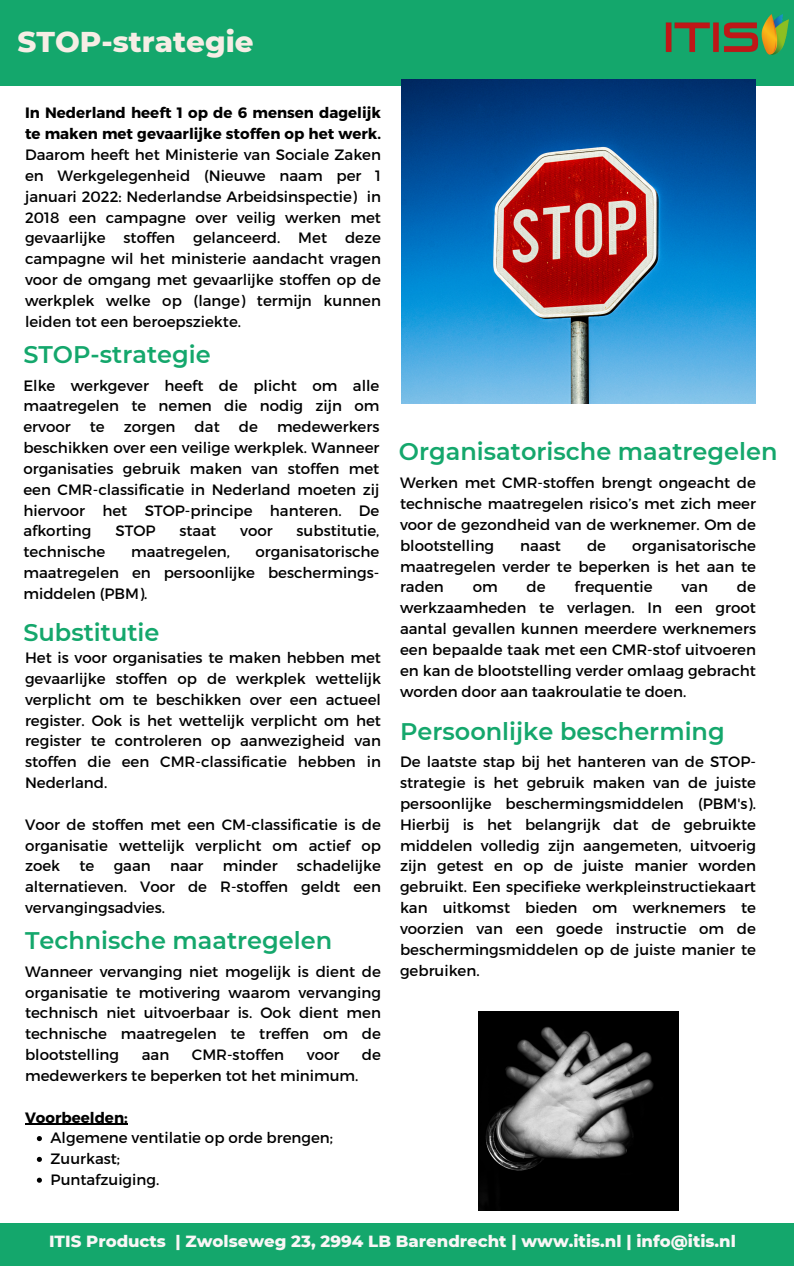
<style>
.page{position:relative;width:794px;height:1266px;background:#fff}
.page>*{position:absolute;margin:0;border:0;box-sizing:border-box;transform-origin:0 0}
.t1{font:800 29.25px "Montserrat";color:#f6ede5}
.t2{font:600 24px "Montserrat";color:#14a76c}
.t3{font:800 16.5px "Montserrat";color:#f9f6f6}
.t4{font:15px/20.9px "Montserrat";color:#000;text-align:justify}
.t5{font:700 15px/20.9px "Montserrat";color:#000}
</style>
<div class="page">
<div style="left:0;top:0;width:793px;height:85px;background:#14a76c"></div>
<img style="left:665px;top:15px;width:122px;height:40px">
<div style="left:0;top:1223px;width:793px;height:43px;background:#14a76c"></div>
<img style="left:478px;top:1011px;width:199px;height:200px">
<img style="left:401px;top:79px;width:353px;height:325px">
<hr style="left:25px;top:1123px;width:103px;height:1px;background:#000">
<svg style="left:37px;top:1136px;width:5px;height:5px"></svg>
<svg style="left:37px;top:1157px;width:5px;height:5px"></svg>
<svg style="left:37px;top:1177px;width:5px;height:5px"></svg>
<h1 class="t1" style="left:17px;top:24px;width:237px">STOP-strategie</h1>
<p class="t5" style="left:25px;top:102px;width:357px">In Nederland heeft 1 op de 6 mensen dagelijk te maken met gevaarlijke stoffen op het werk.</p>
<p class="t4" style="left:25px;top:144px;width:357px">Daarom heeft het Ministerie van Sociale Zaken en Werkgelegenheid (Nieuwe naam per 1 januari 2022: Nederlandse Arbeidsinspectie) in 2018 een campagne over veilig werken met gevaarlijke stoffen gelanceerd. Met deze campagne wil het ministerie aandacht vragen voor de omgang met gevaarlijke stoffen op de werkplek welke op (lange) termijn kunnen leiden tot een beroepsziekte.</p>
<h2 class="t2" style="left:23px;top:340px;width:189px">STOP-strategie</h2>
<p class="t4" style="left:23px;top:374px;width:357px">Elke werkgever heeft de plicht om alle maatregelen te nemen die nodig zijn om ervoor</p>
<p class="t4" style="left:23px;top:416px;width:357px;text-indent:253px">medewerkers beschikken over een veilige werkplek. Wanneer organisaties gebruik maken van stoffen met een CMR-classificatie in Nederland moeten zij hiervoor het STOP-principe hanteren. De afkorting</p>
<p class="t4" style="left:90px;top:416px;width:16px">te</p>
<p class="t4" style="left:124px;top:416px;width:53px">zorgen</p>
<p class="t4" style="left:194px;top:416px;width:27px">dat</p>
<p class="t4" style="left:239px;top:416px;width:21px">de</p>
<p class="t4" style="left:115px;top:520px;width:42px">STOP</p>
<p class="t4" style="left:179px;top:520px;width:38px">staat</p>
<p class="t4" style="left:240px;top:520px;width:34px">voor</p>
<p class="t4" style="left:296px;top:520px;width:84px">substitutie,</p>
<p class="t4" style="left:23px;top:540px;width:83px">technische</p>
<p class="t4" style="left:131px;top:540px;width:100px">maatregelen,</p>
<p class="t4" style="left:23px;top:540px;width:357px;text-indent:232px">organisatorische maatregelen en persoonlijke beschermings&shy;middelen (PBM).</p>
<h2 class="t2" style="left:23px;top:618px;width:137px">Substitutie</h2>
<p class="t4" style="left:25px;top:646px;width:357px">Het is voor organisaties te maken hebben met gevaarlijke stoffen op de werkplek wettelijk verplicht om te beschikken over een actueel register. Ook is het wettelijk verplicht om het register te controleren op aanwezigheid van stoffen die een CMR-classificatie hebben in Nederland.</p>
<p class="t4" style="left:25px;top:813px;width:357px">Voor de stoffen met een CM-classificatie is de organisatie wettelijk verplicht om actief op zoek</p>
<p class="t4" style="left:25px;top:855px;width:357px;text-indent:272px">schadelijke alternatieven. Voor de R-stoffen geldt een vervangingsadvies.</p>
<h2 class="t2" style="left:25px;top:925px;width:308px">Technische maatregelen</h2>
<p class="t4" style="left:25px;top:960px;width:357px">Wanneer vervanging niet mogelijk is dient de organisatie te motivering waarom vervanging technisch niet uitvoerbaar is. Ook dient men technische maatregelen te treffen om de blootstelling</p>
<p class="t4" style="left:79px;top:855px;width:16px">te</p>
<p class="t4" style="left:114px;top:855px;width:39px">gaan</p>
<p class="t4" style="left:170px;top:855px;width:35px">naar</p>
<p class="t4" style="left:223px;top:855px;width:56px">minder</p>
<p class="t4" style="left:142px;top:1043px;width:29px">aan</p>
<p class="t4" style="left:192px;top:1043px;width:94px">CMR-stoffen</p>
<p class="t4" style="left:307px;top:1043px;width:34px">voor</p>
<p class="t4" style="left:362px;top:1043px;width:21px">de</p>
<p class="t4" style="left:25px;top:1064px;width:335px">medewerkers te beperken tot het minimum.</p>
<p class="t5" style="left:25px;top:1106px;width:104px">Voorbeelden:</p>
<p class="t4" style="left:51px;top:1127px;width:284px;text-align:left">Algemene ventilatie op orde brengen;<br>Zuurkast;<br>Puntafzuiging.</p>
<h2 class="t2" style="left:399px;top:437px;width:380px">Organisatorische maatregelen</h2>
<p class="t4" style="left:400px;top:472px;width:357px">Werken met CMR-stoffen brengt ongeacht de technische maatregelen risico’s met zich meer voor de gezondheid van de werknemer. Om de blootstelling</p>
<p class="t4" style="left:400px;top:534px;width:357px;text-indent:232px">organisatorische maatregelen verder te beperken is het aan te raden</p>
<p class="t4" style="left:520px;top:534px;width:42px">naast</p>
<p class="t4" style="left:586px;top:534px;width:21px">de</p>
<p class="t4" style="left:472px;top:576px;width:27px">om</p>
<p class="t4" style="left:526px;top:576px;width:21px">de</p>
<p class="t4" style="left:574px;top:576px;width:79px">frequentie</p>
<p class="t4" style="left:681px;top:576px;width:28px">van</p>
<p class="t4" style="left:400px;top:576px;width:357px;text-indent:337px">de werkzaamheden te verlagen. In een groot aantal gevallen kunnen meerdere werknemers een bepaalde taak met een CMR-stof uitvoeren en kan de blootstelling verder omlaag gebracht worden door aan taakroulatie te doen.</p>
<h2 class="t2" style="left:400px;top:717px;width:326px">Persoonlijke bescherming</h2>
<p class="t4" style="left:400px;top:751px;width:357px">De laatste stap bij het hanteren van de STOP&shy;strategie is het gebruik maken van de juiste persoonlijke beschermingsmiddelen (PBM's).<br>Hierbij is het belangrijk dat de gebruikte middelen volledig zijn aangemeten, uitvoerig zijn getest en op de juiste manier worden gebruikt. Een specifieke werkpleinstructiekaart kan uitkomst bieden om werknemers te voorzien van een goede instructie om de beschermingsmiddelen op de juiste manier te gebruiken.</p>
<p class="t3" style="left:49px;top:1231px;width:688px">ITIS Products | Zwolseweg 23, 2994 LB Barendrecht | www.itis.nl | info@itis.nl</p>
</div>
